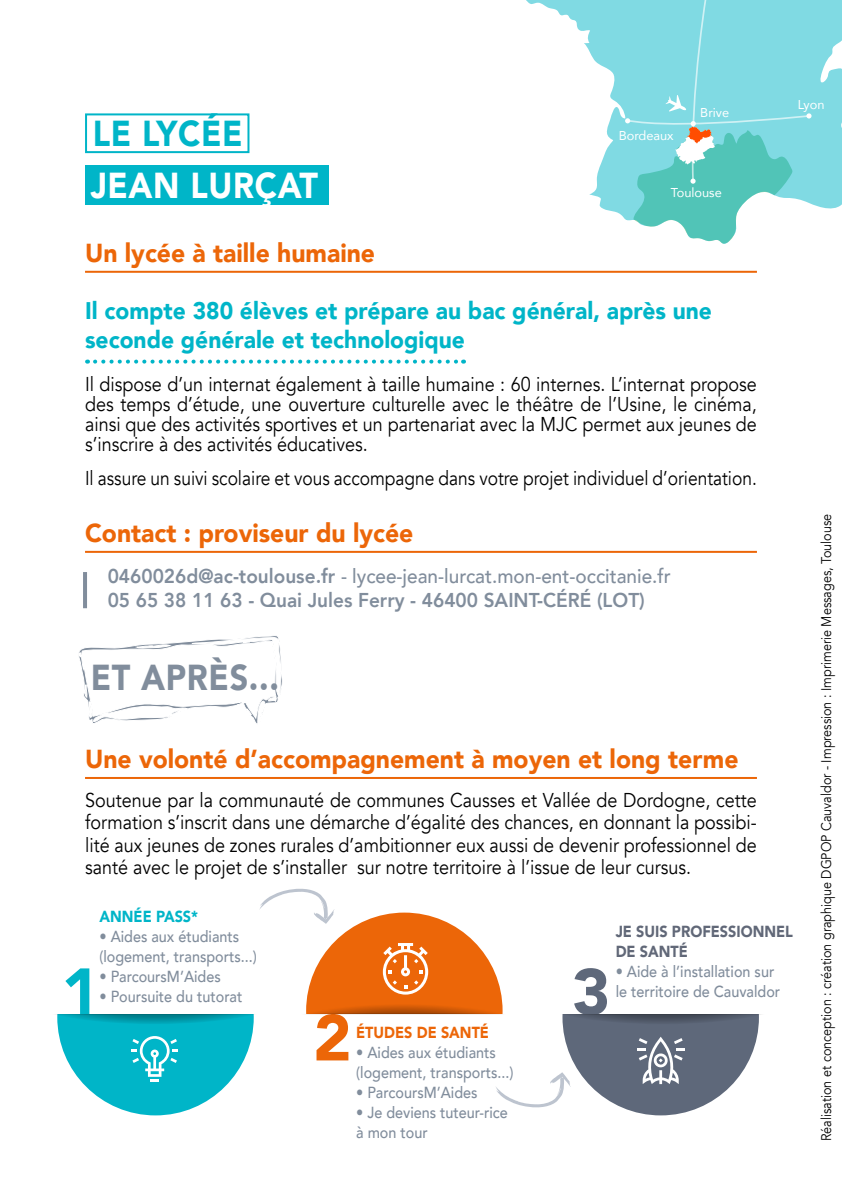
<style>
.page{position:relative;width:842px;height:1191px;background:#fff}
.page>*{position:absolute;margin:0;border:0;box-sizing:border-box;transform-origin:0 0}
.t1{font:900 36px "Avenir";letter-spacing:.02em;color:#fff;scale:.9 1}
.t2{font:900 36px "Avenir";letter-spacing:.02em;color:#818d9c;scale:.9 1}
.t3{font:900 36px "Avenir";letter-spacing:.02em;color:#00b5c8;scale:.9 1}
.t4{font:900 26px "Avenir";color:#ec6608;scale:.95 1}
.t5{font:900 24px/28.8px "Avenir";color:#00b5c8;scale:.95 1}
.t6{font:20px/20px "Avenir";color:#000;text-align:justify;scale:.9 1}
.t7{font:800 20px/24px "Avenir";color:#818d9c;scale:.95 1}
.t8{font:20px "Avenir";color:#000;scale:.87 1}
.t9{font:500 16px/20px "Avenir";color:#818d9c;scale:.9 1}
.t10{font:900 16px/20px "Avenir";color:#616878;scale:.9 1}
.t11{font:900 16px "Avenir";color:#ec6608;scale:.9 1}
.t12{font:900 16px "Avenir";color:#00b5c8;scale:.9 1}
.t13{font:14px "Avenir";color:#000;scale:.9 1}
.t14{font:12.8px "Avenir";color:#fff}
.s1{font-weight:500}
</style>
<div class="page">
<svg style="left:79px;top:636px;width:203px;height:88px"></svg>
<div style="left:85px;top:113px;width:164px;height:40px;border:2px solid #00b5c8"></div>
<div style="left:85px;top:165px;width:244px;height:40px;background:#00b5c8"></div>
<hr style="left:85px;top:271px;width:672px;height:2px;background:#ec6608">
<svg style="left:95px;top:359px;width:369px;height:4px"></svg>
<hr style="left:85px;top:551px;width:672px;height:2px;background:#ec6608">
<hr style="left:83px;top:572px;width:4px;height:36px;background:#818d9c">
<hr style="left:85px;top:777px;width:672px;height:2px;background:#ec6608">
<svg style="left:526px;top:0;width:316px;height:219px"></svg>
<svg style="left:625px;top:0;width:187px;height:244px;background:#87d9dc"></svg>
<svg style="left:56px;top:888px;width:705px;height:227px"></svg>
<h1 class="t3" style="left:93px;top:103px;width:168px">LE LYCÉE</h1>
<h1 class="t1" style="left:91px;top:155px;width:254px">JEAN LURÇAT</h1>
<p class="t14" style="left:619px;top:126px;width:57px">Bordeaux</p>
<p class="t14" style="left:700px;top:102px;width:30px">Brive</p>
<p class="t14" style="left:671px;top:182px;width:53px">Toulouse</p>
<p class="t14" style="left:798px;top:94px;width:28px">Lyon</p>
<h2 class="t4" style="left:85px;top:231px;width:307px">Un lycée à taille humaine</h2>
<p class="t5" style="left:85px;top:296px;width:661px">Il compte 380 élèves et prépare au bac général, après une seconde générale et technologique</p>
<p class="t6" style="left:85px;top:374px;width:748px">Il dispose d’un internat également à taille humaine : 60 internes. L’internat propose des temps d’étude, une ouverture culturelle avec le théâtre de l’Usine, le cinéma, ainsi que des activités sportives et un partenariat avec la MJC permet aux jeunes de s’inscrire à des activités éducatives.</p>
<p class="t8" style="left:85px;top:466px;width:774px">Il assure un suivi scolaire et vous accompagne dans votre projet individuel d’orientation.</p>
<h2 class="t4" style="left:85px;top:511px;width:347px">Contact : proviseur du lycée</h2>
<p class="t7" style="left:108px;top:564px;width:594px">0460026d@ac-toulouse.fr <span class="s1">- lycee-jean-lurcat.mon-ent-occitanie.fr<br></span>05 65 38 11 63 - Quai Jules Ferry - 46400 SAINT-CÉRÉ (LOT)</p>
<h1 class="t2" style="left:91px;top:647px;width:211px">ET APRÈS...</h1>
<h2 class="t4" style="left:85px;top:737px;width:689px">Une volonté d’accompagnement à moyen et long terme</h2>
<p class="t6" style="left:85px;top:790px;width:748px;line-height:22px">Soutenue par la communauté de communes Causses et Vallée de Dordogne, cette formation s’inscrit dans une démarche d’égalité des chances, en donnant la possibi&shy;lité aux jeunes de zones rurales d’ambitionner eux aussi de devenir professionnel de santé avec le projet de s’installer sur notre territoire à l’issue de leur cursus.</p>
<p class="t12" style="left:99px;top:903px;width:111px">ANNÉE PASS*</p>
<p class="t9" style="left:99px;top:926px;width:176px">• Aides aux étudiants (logement, transports...)</p>
<p class="t9" style="left:99px;top:966px;width:136px">• ParcoursM’Aides</p>
<p class="t9" style="left:99px;top:986px;width:160px">• Poursuite du tutorat</p>
<p class="t11" style="left:356px;top:1018px;width:149px">ÉTUDES DE SANTÉ</p>
<p class="t9" style="left:356px;top:1041px;width:176px">• Aides aux étudiants (logement, transports...)</p>
<p class="t9" style="left:356px;top:1081px;width:136px">• ParcoursM’Aides</p>
<p class="t9" style="left:356px;top:1101px;width:170px">• Je deviens tuteur-rice à mon tour</p>
<p class="t10" style="left:616px;top:921px;width:199px">JE SUIS PROFESSIONNEL<br>DE SANTÉ</p>
<p class="t9" style="left:616px;top:960px;width:184px">• Aide à l’installation sur le territoire de Cauvaldor</p>
<p class="t13" style="left:818px;top:1141px;width:699px;rotate:-90deg">Réalisation et conception : création graphique DGPOP Cauvaldor - Impression : Imprimerie Messages, Toulouse</p>
</div>
